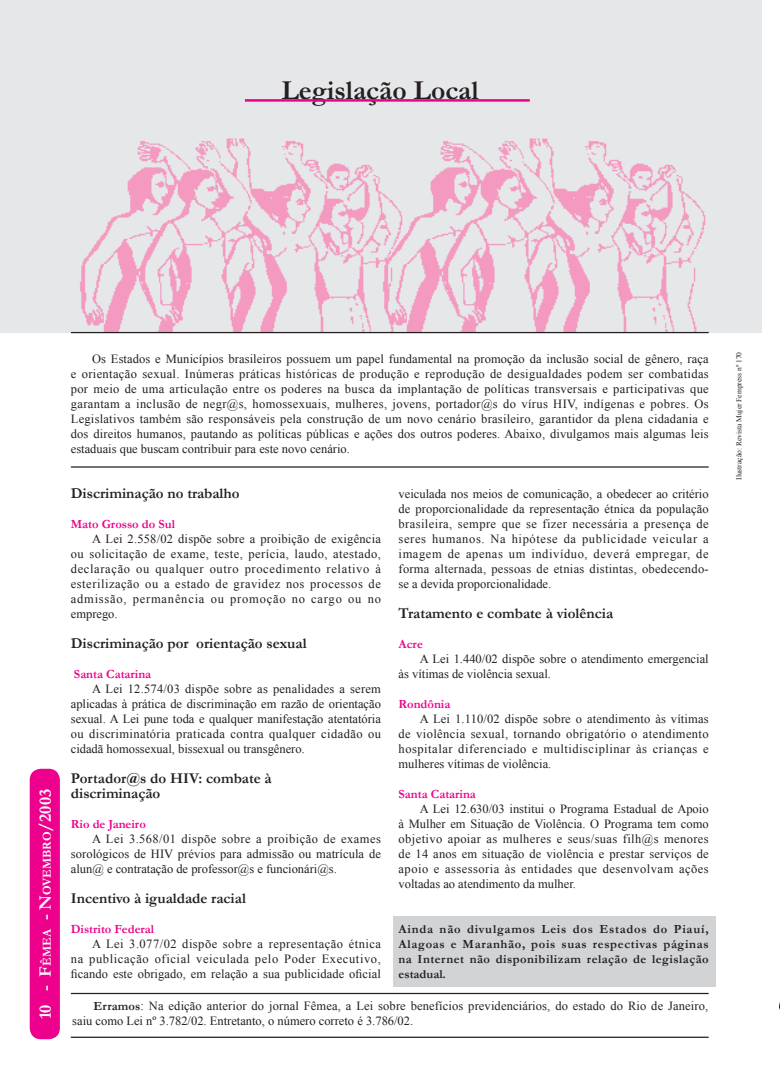
<style>
.page{position:relative;width:780px;height:1088px;background:#fff}
.page>*{position:absolute;margin:0;border:0;box-sizing:border-box;transform-origin:0 0}
.t1{font:700 27.5px "Garamond";color:#231f20}
.t2{font:700 17.5px "Garamond";color:#fff}
.t3{font:700 15px/15px "Garamond";color:#231f20}
.t4{font:12.5px/15px "Times New Roman";color:#231f20;text-align:justify}
.t5{font:700 12.5px/15px "Garamond";letter-spacing:.04em;color:#231f20;text-align:justify}
.t6{font:700 12.5px "Garamond";color:#ec008c}
.t7{font:7.5px "Times New Roman";color:#231f20}
.s1{font-size:12.25px}
.s2{font-family:"Garamond";font-weight:700}
</style>
<div class="page">
<div style="left:0;top:0;width:762px;height:332px;background:#e6e7e8"></div>
<hr style="left:71px;top:1036px;width:638px;height:1px;background:#231f20">
<img style="left:416px;top:138px;width:292px;height:194px">
<img style="left:71px;top:138px;width:345px;height:194px">
<div style="left:393px;top:916px;width:322px;height:70px;background:#d1d3d4"></div>
<hr style="left:71px;top:992px;width:638px;height:2px;background:#231f20">
<div style="left:30px;top:768px;width:30px;height:271px;background:#ec008c;border-radius:11px"></div>
<hr style="left:71px;top:466px;width:638px;height:1px;background:#231f20">
<hr style="left:245px;top:99px;width:285px;height:3px;background:#ec008c">
<hr style="left:71px;top:332px;width:638px;height:1px;background:#231f20">
<h1 class="t1" style="left:281px;top:75px;width:199px">Legislação Local</h1>
<h2 class="t2" style="left:36px;top:1019px;width:232px;rotate:-90deg">10 - F<span class="s1">ÊMEA</span> - N<span class="s1">OVEMBRO</span>/2003</h2>
<p class="t4" style="left:71px;top:351px;width:639px;text-indent:21px">Os Estados e Municípios brasileiros possuem um papel fundamental na promoção da inclusão social de gênero, raça e orientação sexual. Inúmeras práticas históricas de produção e reprodução de desigualdades podem ser combatidas por meio de uma articulação entre os poderes na busca da implantação de políticas transversais e participativas que garantam a inclusão de negr@s, homossexuais, mulheres, jovens, portador@s do vírus HIV, indígenas e pobres. Os Legislativos também são responsáveis pela construção de um novo cenário brasileiro, garantidor da plena cidadania e dos direitos humanos, pautando as políticas públicas e ações dos outros poderes. Abaixo, divulgamos mais algumas leis estaduais que buscam contribuir para este novo cenário.</p>
<p class="t4" style="left:399px;top:486px;width:312px">veiculada nos meios de comunicação, a obedecer ao critério de proporcionalidade da representação étnica da população brasileira, sempre que se fizer necessária a presença de seres humanos. Na hipótese da publicidade veicular a imagem de apenas um indivíduo, deverá empregar, de forma alternada, pessoas de etnias distintas, obedecendo&shy;se a devida proporcionalidade.</p>
<p class="t3" style="left:399px;top:605px;width:216px">Tratamento e combate à violência</p>
<p class="t6" style="left:399px;top:637px;width:26px">Acre</p>
<p class="t4" style="left:399px;top:651px;width:312px;text-indent:21px">A Lei 1.440/02 dispõe sobre o atendimento emergencial às vítimas de violência sexual.</p>
<p class="t6" style="left:399px;top:697px;width:53px">Rondônia</p>
<p class="t4" style="left:399px;top:711px;width:312px;text-indent:21px">A Lei 1.110/02 dispõe sobre o atendimento às vítimas de violência sexual, tornando obrigatório o atendimento hospitalar diferenciado e multidisciplinar às crianças e mulheres vítimas de violência.</p>
<p class="t6" style="left:399px;top:787px;width:79px">Santa Catarina</p>
<p class="t4" style="left:399px;top:801px;width:312px;text-indent:21px">A Lei 12.630/03 institui o Programa Estadual de Apoio à Mulher em Situação de Violência. O Programa tem como objetivo apoiar as mulheres e seus/suas filh@s menores de 14 anos em situação de violência e prestar serviços de apoio e assessoria às entidades que desenvolvam ações voltadas ao atendimento da mulher.</p>
<p class="t5" style="left:399px;top:921px;width:312px">Ainda não divulgamos Leis dos Estados do Piauí, Alagoas e Maranhão, pois suas respectivas páginas na Internet não disponibilizam relação de legislação estadual.</p>
<p class="t3" style="left:71px;top:485px;width:170px">Discriminação no trabalho</p>
<p class="t6" style="left:71px;top:517px;width:106px">Mato Grosso do Sul</p>
<p class="t4" style="left:71px;top:531px;width:312px;text-indent:21px">A Lei 2.558/02 dispõe sobre a proibição de exigência ou solicitação de exame, teste, perícia, laudo, atestado, declaração ou qualquer outro procedimento relativo à esterilização ou a estado de gravidez nos processos de admissão, permanência ou promoção no cargo ou no emprego.</p>
<p class="t3" style="left:71px;top:635px;width:237px">Discriminação por orientação sexual</p>
<p class="t6" style="left:74px;top:667px;width:79px">Santa Catarina</p>
<p class="t4" style="left:71px;top:681px;width:312px;text-indent:21px">A Lei 12.574/03 dispõe sobre as penalidades a serem aplicadas à prática de discriminação em razão de orientação sexual. A Lei pune toda e qualquer manifestação atentatória ou discriminatória praticada contra qualquer cidadão ou cidadã homossexual, bissexual ou transgênero.</p>
<p class="t3" style="left:71px;top:770px;width:202px">Portador@s do HIV: combate à discriminação</p>
<p class="t6" style="left:71px;top:817px;width:77px">Rio de Janeiro</p>
<p class="t4" style="left:71px;top:831px;width:312px;text-indent:21px">A Lei 3.568/01 dispõe sobre a proibição de exames sorológicos de HIV prévios para admissão ou matrícula de alun@ e contratação de professor@s e funcionári@s.</p>
<p class="t3" style="left:71px;top:890px;width:177px">Incentivo à igualdade racial</p>
<p class="t6" style="left:71px;top:922px;width:85px">Distrito Federal</p>
<p class="t4" style="left:71px;top:936px;width:312px;text-indent:21px">A Lei 3.077/02 dispõe sobre a representação étnica na publicação oficial veiculada pelo Poder Executivo, ficando este obrigado, em relação a sua publicidade oficial</p>
<p class="t4" style="left:72px;top:998px;width:638px;text-indent:21px"><span class="s2">Erramos</span>: Na edição anterior do jornal Fêmea, a Lei sobre benefícios previdenciários, do estado do Rio de Janeiro, saiu como Lei nº 3.782/02. Entretanto, o número correto é 3.786/02.</p>
<p class="t7" style="left:735px;top:480px;width:129px;rotate:-90deg">Ilustração: Revista Mujer Fempress nº 170</p>
</div>
